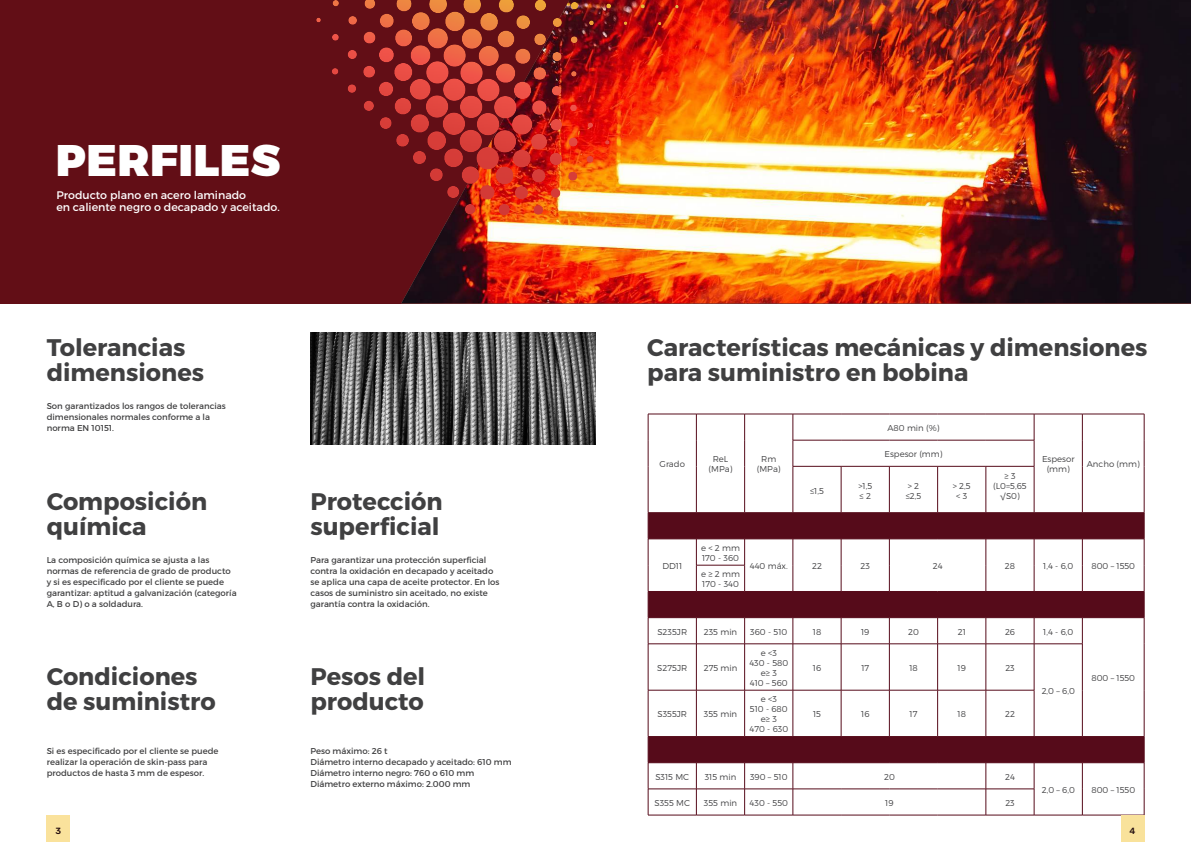
<style>
.page{position:relative;width:1191px;height:842px;background:#fff}
.page>*{position:absolute;margin:0;border:0;box-sizing:border-box;transform-origin:0 0}
.t1{font:900 44.2px "Montserrat";letter-spacing:.01em;color:#fff}
.t2{font:700 24px/25px "Montserrat";color:#404041}
.t3{font:11px/12px "Montserrat";color:#fff}
.t4{font:500 9px "Rubik";color:#220a0c}
.t5{font:500 9px "Rubik";color:#230e10}
.t6{font:8.5px/11px "Montserrat";color:#404041}
.t7{font:300 8.5px/10px "Montserrat";color:#404042;text-align:center}
</style>
<div class="page">
<div style="left:0;top:0;width:1191px;height:303px;background:#620e16"></div>
<img style="left:401px;top:0;width:790px;height:303px">
<img style="left:316px;top:0;width:362px;height:32px">
<img style="left:310px;top:333px;width:285px;height:111px">
<svg style="left:648px;top:513px;width:496px;height:250px"></svg>
<div style="left:47px;top:815px;width:23px;height:27px;background:#fae29c"></div>
<div style="left:1120px;top:815px;width:24px;height:27px;background:#f9e29b"></div>
<h1 class="t1" style="left:56px;top:135px;width:226px">PERFILES</h1>
<p class="t3" style="left:56px;top:190px;width:225px">Producto plano en acero laminado<br>en caliente negro o decapado y aceitado.</p>
<h2 class="t2" style="left:47px;top:336px;width:159px">Tolerancias dimensiones</h2>
<p class="t6" style="left:47px;top:401px;width:181px">Son garantizados los rangos de tolerancias dimensionales normales conforme a la norma EN 10151.</p>
<h2 class="t2" style="left:47px;top:491px;width:162px">Composición química</h2>
<p class="t6" style="left:47px;top:555px;width:191px">La composición química se ajusta a las normas de referencia de grado de producto y si es especificado por el cliente se puede garantizar: aptitud a galvanización (categoría A, B o D) o a soldadura.</p>
<h2 class="t2" style="left:47px;top:666px;width:170px">Condiciones de suministro</h2>
<p class="t6" style="left:47px;top:746px;width:173px">Si es especificado por el cliente se puede realizar la operación de skin-pass para productos de hasta 3 mm de espesor.</p>
<h2 class="t2" style="left:310px;top:491px;width:134px">Protección superficial</h2>
<p class="t6" style="left:310px;top:555px;width:191px">Para garantizar una protección superficial contra la oxidación en decapado y aceitado se aplica una capa de aceite protector. En los casos de suministro sin aceitado, no existe garantía contra la oxidación.</p>
<h2 class="t2" style="left:310px;top:666px;width:116px">Pesos del producto</h2>
<p class="t6" style="left:310px;top:746px;width:203px">Peso máximo: 26 t<br>Diámetro interno decapado y aceitado: 610 mm<br>Diámetro interno negro: 760 o 610 mm<br>Diámetro externo máximo: 2.000 mm</p>
<h2 class="t2" style="left:647px;top:336px;width:502px">Características mecánicas y dimensiones para suministro en bobina</h2>
<p class="t7" style="left:659px;top:460px;width:27px">Grado</p>
<p class="t7" style="left:708px;top:455px;width:25px">ReL (MPa)</p>
<p class="t7" style="left:757px;top:455px;width:25px">Rm (MPa)</p>
<p class="t7" style="left:887px;top:424px;width:53px">A80 min (%)</p>
<p class="t7" style="left:884px;top:450px;width:59px">Espesor (mm)</p>
<p class="t7" style="left:810px;top:486px;width:15px">≤1,5</p>
<p class="t7" style="left:858px;top:481px;width:15px;text-align:left">&gt;1,5 ≤ 2</p>
<p class="t7" style="left:905px;top:481px;width:17px;text-align:left">&gt; 2 ≤2,5</p>
<p class="t7" style="left:952px;top:481px;width:19px">&gt; 2,5 &lt; 3</p>
<p class="t7" style="left:993px;top:471px;width:35px">≥ 3 (L0=5,65 √S0)</p>
<p class="t7" style="left:1042px;top:455px;width:34px">Espesor (mm)</p>
<p class="t7" style="left:1086px;top:460px;width:54px">Ancho (mm)</p>
<p class="t7" style="left:662px;top:562px;width:21px">DD11</p>
<p class="t7" style="left:701px;top:544px;width:40px;text-align:left">e &lt; 2 mm<br>170 - 360</p>
<p class="t7" style="left:701px;top:570px;width:40px;text-align:left">e ≥ 2 mm<br>170 - 340</p>
<p class="t7" style="left:749px;top:562px;width:40px">440 máx.</p>
<p class="t7" style="left:812px;top:562px;width:11px">22</p>
<p class="t7" style="left:860px;top:562px;width:11px">23</p>
<p class="t7" style="left:932px;top:562px;width:11px">24</p>
<p class="t7" style="left:1005px;top:562px;width:12px">28</p>
<p class="t7" style="left:1043px;top:562px;width:32px">1,4 - 6,0</p>
<p class="t7" style="left:1091px;top:562px;width:45px">800 – 1550</p>
<p class="t7" style="left:657px;top:627px;width:31px">S235JR</p>
<p class="t7" style="left:704px;top:627px;width:35px">235 min</p>
<p class="t7" style="left:750px;top:627px;width:39px">360 - 510</p>
<p class="t7" style="left:657px;top:664px;width:31px">S275JR</p>
<p class="t7" style="left:704px;top:664px;width:35px">275 min</p>
<p class="t7" style="left:749px;top:649px;width:40px">e &lt;3<br>430 - 580 e≥ 3<br>410 – 560</p>
<p class="t7" style="left:657px;top:710px;width:31px">S355JR</p>
<p class="t7" style="left:704px;top:710px;width:35px">355 min</p>
<p class="t7" style="left:749px;top:695px;width:40px">e &lt;3<br>510 - 680 e≥ 3<br>470 - 630</p>
<p class="t7" style="left:655px;top:772px;width:35px">S315 MC</p>
<p class="t7" style="left:705px;top:772px;width:33px">315 min</p>
<p class="t7" style="left:750px;top:772px;width:39px">390 – 510</p>
<p class="t7" style="left:654px;top:799px;width:37px">S355 MC</p>
<p class="t7" style="left:704px;top:799px;width:35px">355 min</p>
<p class="t7" style="left:749px;top:799px;width:40px">430 - 550</p>
<p class="t7" style="left:813px;top:627px;width:10px">18</p>
<p class="t7" style="left:861px;top:627px;width:10px">19</p>
<p class="t7" style="left:908px;top:627px;width:12px">20</p>
<p class="t7" style="left:957px;top:627px;width:10px">21</p>
<p class="t7" style="left:813px;top:664px;width:10px">16</p>
<p class="t7" style="left:861px;top:664px;width:9px">17</p>
<p class="t7" style="left:909px;top:664px;width:10px">18</p>
<p class="t7" style="left:957px;top:664px;width:10px">19</p>
<p class="t7" style="left:813px;top:710px;width:9px">15</p>
<p class="t7" style="left:861px;top:710px;width:10px">16</p>
<p class="t7" style="left:909px;top:710px;width:9px">17</p>
<p class="t7" style="left:957px;top:710px;width:10px">18</p>
<p class="t7" style="left:1005px;top:627px;width:12px">26</p>
<p class="t7" style="left:1005px;top:664px;width:11px">23</p>
<p class="t7" style="left:1005px;top:710px;width:11px">22</p>
<p class="t7" style="left:884px;top:772px;width:12px">20</p>
<p class="t7" style="left:1005px;top:772px;width:11px">24</p>
<p class="t7" style="left:885px;top:799px;width:10px">19</p>
<p class="t7" style="left:1005px;top:799px;width:11px">23</p>
<p class="t7" style="left:1043px;top:627px;width:32px">1,4 - 6,0</p>
<p class="t7" style="left:1041px;top:687px;width:35px">2,0 – 6,0</p>
<p class="t7" style="left:1091px;top:674px;width:45px">800 – 1550</p>
<p class="t7" style="left:1041px;top:785px;width:35px">2,0 – 6,0</p>
<p class="t7" style="left:1091px;top:785px;width:45px">800 – 1550</p>
<p class="t4" style="left:56px;top:825px;width:7px">3</p>
<p class="t5" style="left:1129px;top:825px;width:7px">4</p>
</div>
